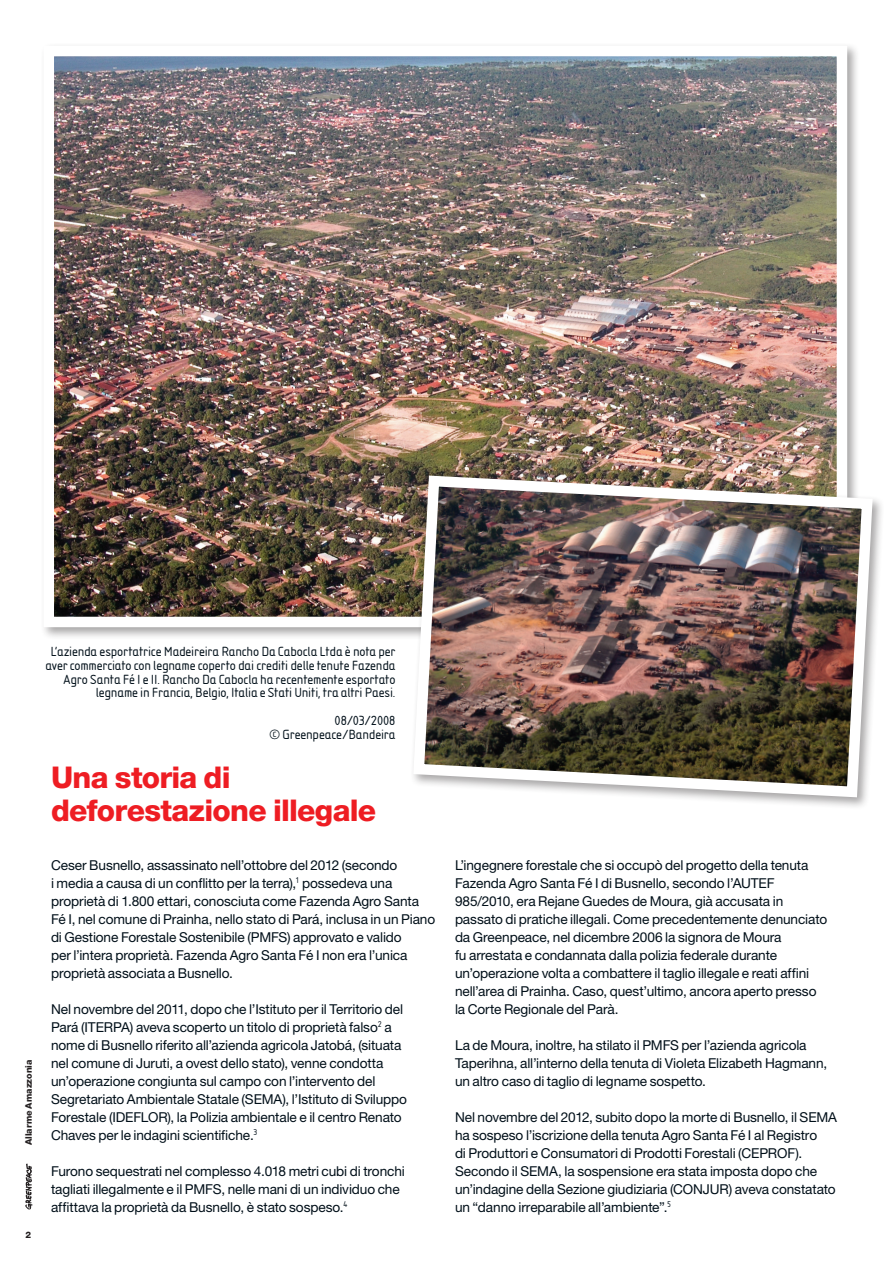
<style>
.page{position:relative;width:893px;height:1263px;background:#fff}
.page>*{position:absolute;margin:0;border:0;box-sizing:border-box;transform-origin:0 0}
.t1{font:800 30px/33px "Helvetica Neue LT Std";letter-spacing:-.025em;color:#ee1d23}
.t2{font:13.8px/13.8px "Isonorm BEFOP Regular Alt";letter-spacing:-.005em;color:#000f19;text-align:right}
.t3{font:13.65px/18px "Helvetica Neue LT Std";letter-spacing:-.01em;color:#000f19}
.t4{font:800 9px "Helvetica Neue LT Std";color:#231f20}
</style>
<div class="page">
<svg style="left:25px;top:1164px;width:7px;height:45px"></svg>
<div style="left:40px;top:42px;width:820px;height:598px;background:#231f20;opacity:.4"></div>
<img style="left:55px;top:57px;width:781px;height:559px">
<img style="left:408px;top:470px;width:470px;height:333px">
<p class="t4" style="left:23px;top:1145px;width:87px;rotate:-90deg">Allarme Amazzonia</p>
<p class="t4" style="left:26px;top:1229px;width:7px">2</p>
<p class="t2" style="left:45px;top:644px;width:351px">L’azienda esportatrice Madeireira Rancho Da Cabocla Ltda è nota per aver commerciato con legname coperto dai crediti delle tenute Fazenda Agro Santa Fé I e II. Rancho Da Cabocla ha recentemente esportato legname in Francia, Belgio, Italia e Stati Uniti, tra altri Paesi.</p>
<p class="t2" style="left:269px;top:713px;width:128px">08/03/2008<br>© Greenpeace/Bandeira</p>
<h1 class="t1" style="left:51px;top:761px;width:327px">Una storia di deforestazione illegale</h1>
<p class="t3" style="left:51px;top:855px;width:386px">Ceser Busnello, assassinato nell’ottobre del 2012 (secondo<br>i media a causa di un conflitto per la terra),<sup>1</sup> possedeva una proprietà di 1.800 ettari, conosciuta come Fazenda Agro Santa Fé I, nel comune di Prainha, nello stato di Pará, inclusa in un Piano di Gestione Forestale Sostenibile (PMFS) approvato e valido<br>per l’intera proprietà. Fazenda Agro Santa Fé I non era l’unica proprietà associata a Busnello.</p>
<p class="t3" style="left:51px;top:1000px;width:358px">Nel novembre del 2011, dopo che l’Istituto per il Territorio del Pará (ITERPA) aveva scoperto un titolo di proprietà falso<sup>2</sup> a nome di Busnello riferito all’azienda agricola Jatobá, (situata nel comune di Juruti, a ovest dello stato), venne condotta un’operazione congiunta sul campo con l’intervento del Segretariato Ambientale Statale (SEMA), l’Istituto di Sviluppo Forestale (IDEFLOR), la Polizia ambientale e il centro Renato Chaves per le indagini scientifiche.<sup>3</sup></p>
<p class="t3" style="left:51px;top:1161px;width:355px">Furono sequestrati nel complesso 4.018 metri cubi di tronchi tagliati illegalmente e il PMFS, nelle mani di un individuo che affittava la proprietà da Busnello, è stato sospeso.<sup>4</sup></p>
<p class="t3" style="left:455px;top:855px;width:374px">L’ingegnere forestale che si occupò del progetto della tenuta Fazenda Agro Santa Fé I di Busnello, secondo l’AUTEF 985/2010, era Rejane Guedes de Moura, già accusata in passato di pratiche illegali. Come precedentemente denunciato da Greenpeace, nel dicembre 2006 la signora de Moura<br>fu arrestata e condannata dalla polizia federale durante un’operazione volta a combattere il taglio illegale e reati affini nell’area di Prainha. Caso, quest’ultimo, ancora aperto presso la Corte Regionale del Parà.</p>
<p class="t3" style="left:455px;top:1036px;width:374px">La de Moura, inoltre, ha stilato il PMFS per l’azienda agricola<br>Taperihna, all’interno della tenuta di Violeta Elizabeth Hagmann, un altro caso di taglio di legname sospetto.</p>
<p class="t3" style="left:455px;top:1108px;width:384px">Nel novembre del 2012, subito dopo la morte di Busnello, il SEMA ha sospeso l’iscrizione della tenuta Agro Santa Fé I al Registro<br>di Produttori e Consumatori di Prodotti Forestali (CEPROF).<br>Secondo il SEMA, la sospensione era stata imposta dopo che un’indagine della Sezione giudiziaria (CONJUR) aveva constatato un “danno irreparabile all’ambiente”.<sup>5</sup></p>
</div>
